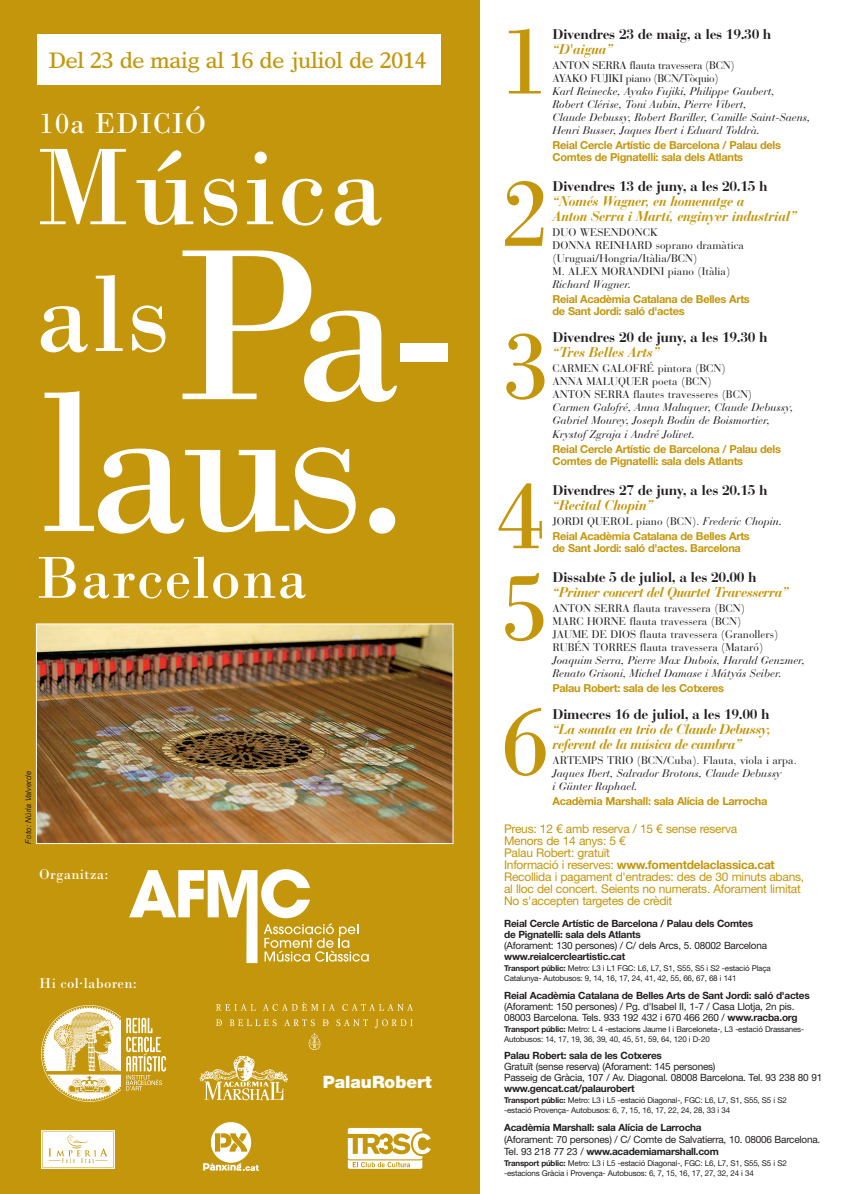
<style>
.page{position:relative;width:844px;height:1194px;background:#fff}
.page>*{position:absolute;margin:0;border:0;box-sizing:border-box;transform-origin:0 0}
.t1{font:211.4px "Bodoni";color:#fff}
.t2{font:114.9px "Bodoni";letter-spacing:.02em;color:#fff}
.t3{font:100.7px/151.5px "Bodoni";color:#c4960b;text-align:justify}
.t4{font:62.2px "Bodoni";letter-spacing:.02em;color:#fff}
.t5{font:30.2px "Bodoni";letter-spacing:.02em;color:#fff}
.t6{font:22.4px "Times Europa";letter-spacing:-.035em;color:#c4960b}
.t7{font:900 17.1px "Helvetica Neue LT Std";color:#fff}
.t8{font:15px "Bodoni";letter-spacing:.02em;color:#fff}
.t9{font:italic 700 14px/15px "Bauer Bodoni";letter-spacing:-.045em;color:#c4960b}
.t10{font:700 14px "Bauer Bodoni";letter-spacing:-.03em;color:#231f20}
.t11{font:12px/12px "Helvetica Neue LT Std";letter-spacing:-.02em;color:#c4960b}
.t12{font:italic 11px/13px "Bauer Bodoni";color:#231f20}
.t13{font:11px/13px "Bauer Bodoni";color:#231f20}
.t14{font:700 11px/12px "Helvetica Neue LT Std";letter-spacing:-.03em;color:#c4960b}
.t15{font:11px/13px "Bauer Bodoni";letter-spacing:-.03em;color:#231f20}
.t16{font:10px/11px "Helvetica Neue LT Std";letter-spacing:-.02em;color:#231f20}
.t17{font:700 10px/11px "Helvetica Neue LT Std";letter-spacing:-.02em;color:#231f20}
.t18{font:8px/10px "Helvetica Neue LT Std";letter-spacing:-.02em;color:#231f20}
.t19{font:italic 8px "Helvetica Neue LT Std";color:#231f20}
.s1{font-size:227.1px}
.s2{font-family:"Helvetica Neue LT Std"}
.s3{font-style:italic}
.s4{font-weight:700}
</style>
<div class="page">
<div style="left:0;top:0;width:479px;height:1194px;background:#c4960b"></div>
<div style="left:37px;top:34px;width:404px;height:51px;background:#fff"></div>
<img style="left:38px;top:625px;width:413px;height:217px">
<div style="left:36px;top:623px;width:417px;height:221px;border:1px solid #fff"></div>
<svg style="left:129px;top:869px;width:240px;height:94px"></svg>
<img style="left:217px;top:1002px;width:196px;height:47px">
<img style="left:199px;top:1047px;width:93px;height:54px">
<img style="left:42px;top:1130px;width:72px;height:38px">
<img style="left:347px;top:1127px;width:84px;height:42px">
<img style="left:41px;top:1005px;width:126px;height:97px">
<img style="left:204px;top:1123px;width:54px;height:47px">
<h3 class="t6" style="left:49px;top:52px;width:380px">Del 23 de maig al 16 de juliol de 2014</h3>
<h3 class="t5" style="left:39px;top:105px;width:169px">10a EDICIÓ</h3>
<h2 class="t2" style="left:35px;top:117px;width:352px">Música</h2>
<h2 class="t2" style="left:35px;top:244px;width:427px">als<span class="s1">Pa-</span></h2>
<h1 class="t1" style="left:40px;top:334px;width:372px">laus.</h1>
<h3 class="t4" style="left:36px;top:540px;width:273px">Barcelona</h3>
<p class="t19" style="left:24px;top:843px;width:74px;rotate:-90deg">Foto: Núria Valverde</p>
<h3 class="t8" style="left:39px;top:865px;width:71px">Organitza:</h3>
<h3 class="t8" style="left:39px;top:974px;width:99px">Hi col<span class="s2">·</span>laboren:</h3>
<h3 class="t7" style="left:323px;top:1072px;width:110px">PalauRobert</h3>
<h3 class="t3" style="left:496px;top:-17px;width:55px">1<br>2<br>3<br>4</h3>
<h3 class="t3" style="left:500px;top:537px;width:51px;line-height:134.7px">5<br>6</h3>
<h3 class="t10" style="left:552px;top:29px;width:220px">Divendres 23 de maig, a les 19.30 h</h3>
<h3 class="t9" style="left:552px;top:43px;width:62px">“D'aigua”</h3>
<h3 class="t15" style="left:552px;top:60px;width:184px">ANTON SERRA flauta travessera (BCN)<br>AYAKO FUJIKI piano (BCN/Tòquio)</h3>
<h3 class="t12" style="left:552px;top:86px;width:259px">Karl Reinecke, Ayako Fujiki, Philippe Gaubert,<br>Robert Clérise, Toni Aubin, Pierre Vibert,<br>Claude Debussy, Robert Bariller, Camille Saint-Saens, Henri Busser, Jaques Ibert i Eduard Toldrà.</h3>
<h3 class="t14" style="left:552px;top:141px;width:230px">Reial Cercle Artístic de Barcelona / Palau dels<br>Comtes de Pignatelli: sala dels Atlants</h3>
<h3 class="t10" style="left:552px;top:181px;width:217px">Divendres 13 de juny, a les 20.15 h</h3>
<h3 class="t9" style="left:552px;top:195px;width:246px">“Només Wagner, en homenatge a<br>Anton Serra i Martí, enginyer industrial”</h3>
<h3 class="t13" style="left:552px;top:227px;width:193px">DUO WESENDONCK<br>DONNA REINHARD soprano dramàtica (Uruguai/Hongria/Itàlia/BCN)<br>M. ALEX MORANDINI piano (Itàlia)</h3>
<h3 class="t12" style="left:552px;top:279px;width:80px">Richard Wagner.</h3>
<h3 class="t14" style="left:552px;top:295px;width:199px">Reial Acadèmia Catalana de Belles Arts de Sant Jordi: saló d'actes</h3>
<h3 class="t10" style="left:552px;top:332px;width:217px">Divendres 20 de juny, a les 19.30 h</h3>
<h3 class="t9" style="left:552px;top:346px;width:109px">“Tres Belles Arts”</h3>
<h3 class="t13" style="left:552px;top:363px;width:201px">CARMEN GALOFRÉ pintora (BCN)<br>ANNA MALUQUER poeta (BCN)<br>ANTON SERRA flautes travesseres (BCN)</h3>
<h3 class="t12" style="left:552px;top:402px;width:242px">Carmen Galofré, Anna Maluquer, Claude Debussy,<br>Gabriel Mourey, Joseph Bodin de Boismortier,<br>Krystof Zgraja i André Jolivet.</h3>
<h3 class="t14" style="left:552px;top:444px;width:230px">Reial Cercle Artístic de Barcelona / Palau dels<br>Comtes de Pignatelli: sala dels Atlants</h3>
<h3 class="t10" style="left:552px;top:484px;width:217px">Divendres 27 de juny, a les 20.15 h</h3>
<h3 class="t9" style="left:552px;top:499px;width:103px">“Recital Chopin”</h3>
<h3 class="t13" style="left:552px;top:515px;width:231px">JORDI QUEROL piano (BCN). <span class="s3">Frederic Chopin.</span></h3>
<h3 class="t14" style="left:552px;top:531px;width:199px">Reial Acadèmia Catalana de Belles Arts de Sant Jordi: saló d'actes. Barcelona</h3>
<h3 class="t10" style="left:552px;top:571px;width:206px">Dissabte 5 de juliol, a les 20.00 h</h3>
<h3 class="t9" style="left:552px;top:586px;width:238px">“Primer concert del Quartet Travesserra”</h3>
<h3 class="t13" style="left:552px;top:602px;width:227px">ANTON SERRA flauta travessera (BCN)<br>MARC HORNE flauta travessera (BCN)<br>JAUME DE DIOS flauta travessera (Granollers)<br>RUBÉN TORRES flauta travessera (Mataró)</h3>
<h3 class="t12" style="left:552px;top:654px;width:254px">Joaquim Serra, Pierre Max Dubois, Harald Genzmer,<br>Renato Grisoni, Michel Damase i Mátyás Seiber.</h3>
<h3 class="t14" style="left:552px;top:683px;width:173px">Palau Robert: sala de les Cotxeres</h3>
<h3 class="t10" style="left:552px;top:708px;width:219px">Dimecres 16 de juliol, a les 19.00 h</h3>
<h3 class="t9" style="left:552px;top:723px;width:220px">“La sonata en trio de Claude Debussy, referent de la música de cambra”</h3>
<h3 class="t13" style="left:552px;top:754px;width:246px">ARTEMPS TRIO (BCN/Cuba). Flauta, viola i arpa.</h3>
<h3 class="t12" style="left:552px;top:767px;width:230px">Jaques Ibert, Salvador Brotons, Claude Debussy i Günter Raphael.</h3>
<h3 class="t14" style="left:552px;top:796px;width:216px">Acadèmia Marshall: sala Alícia de Larrocha</h3>
<p class="t11" style="left:504px;top:824px;width:301px">Preus: 12 € amb reserva / 15 € sense reserva<br>Menors de 14 anys: 5 €<br>Palau Robert: gratuït<br>Informació i reserves: <span class="s4">www.fomentdelaclassica.cat </span>Recollida i pagament d'entrades: des de 30 minuts abans, al lloc del concert. Seients no numerats. Aforament limitat No s'accepten targetes de crèdit</p>
<p class="t17" style="left:504px;top:919px;width:250px">Reial Cercle Artístic de Barcelona / Palau dels Comtes de Pignatelli: sala dels Atlants</p>
<p class="t16" style="left:504px;top:941px;width:265px">(Aforament: 130 persones) / C/ dels Arcs, 5. 08002 Barcelona</p>
<p class="t17" style="left:504px;top:952px;width:123px">www.reialcercleartistic.cat</p>
<p class="t18" style="left:504px;top:964px;width:268px"><span class="s4">Transport públic:</span> Metro: L3 i L1 FGC: L6, L7, S1, S55, S5 i S2 -estació Plaça<br>Catalunya- Autobusos: 9, 14, 16, 17, 24, 41, 42, 55, 66, 67, 68 i 141</p>
<p class="t17" style="left:504px;top:991px;width:307px">Reial Acadèmia Catalana de Belles Arts de Sant Jordi: saló d'actes</p>
<p class="t16" style="left:504px;top:1002px;width:295px">(Aforament: 150 persones) / Pg. d'Isabel II, 1-7 / Casa Llotja, 2n pis.<br>08003 Barcelona. Tels. 933 192 432 i 670 466 260 / <span class="s4">www.racba.org</span></p>
<p class="t18" style="left:504px;top:1025px;width:302px"><span class="s4">Transport públic:</span> Metro: L 4 -estacions Jaume I i Barceloneta-, L3 -estació Drassanes-<br>Autobusos: 14, 17, 19, 36, 39, 40, 45, 51, 59, 64, 120 i D-20</p>
<p class="t17" style="left:504px;top:1051px;width:159px">Palau Robert: sala de les Cotxeres</p>
<p class="t16" style="left:504px;top:1062px;width:320px">Gratuït (sense reserva) (Aforament: 145 persones)<br>Passeig de Gràcia, 107 / Av. Diagonal. 08008 Barcelona. Tel. 93 238 80 91</p>
<p class="t17" style="left:504px;top:1084px;width:132px">www.gencat.cat/palaurobert</p>
<p class="t18" style="left:504px;top:1096px;width:284px"><span class="s4">Transport públic:</span> Metro: L3 i L5 -estació Diagonal-, FGC: L6, L7, S1, S55, S5 i S2 -estació Provença- Autobusos: 6, 7, 15, 16, 17, 22, 24, 28, 33 i 34</p>
<p class="t17" style="left:504px;top:1123px;width:199px">Acadèmia Marshall: sala Alícia de Larrocha</p>
<p class="t16" style="left:504px;top:1134px;width:318px;line-height:12px">(Aforament: 70 persones) / C/ Comte de Salvatierra, 10. 08006 Barcelona.<br>Tel. 93 218 77 23 / <span class="s4">www.academiamarshall.com</span></p>
<p class="t18" style="left:504px;top:1159px;width:284px"><span class="s4">Transport públic:</span> Metro: L3 i L5 -estació Diagonal-, FGC: L6, L7, S1, S55, S5 i S2 -estacions Gràcia i Provença- Autobusos: 6, 7, 15, 16, 17, 27, 32, 24 i 34</p>
</div>
